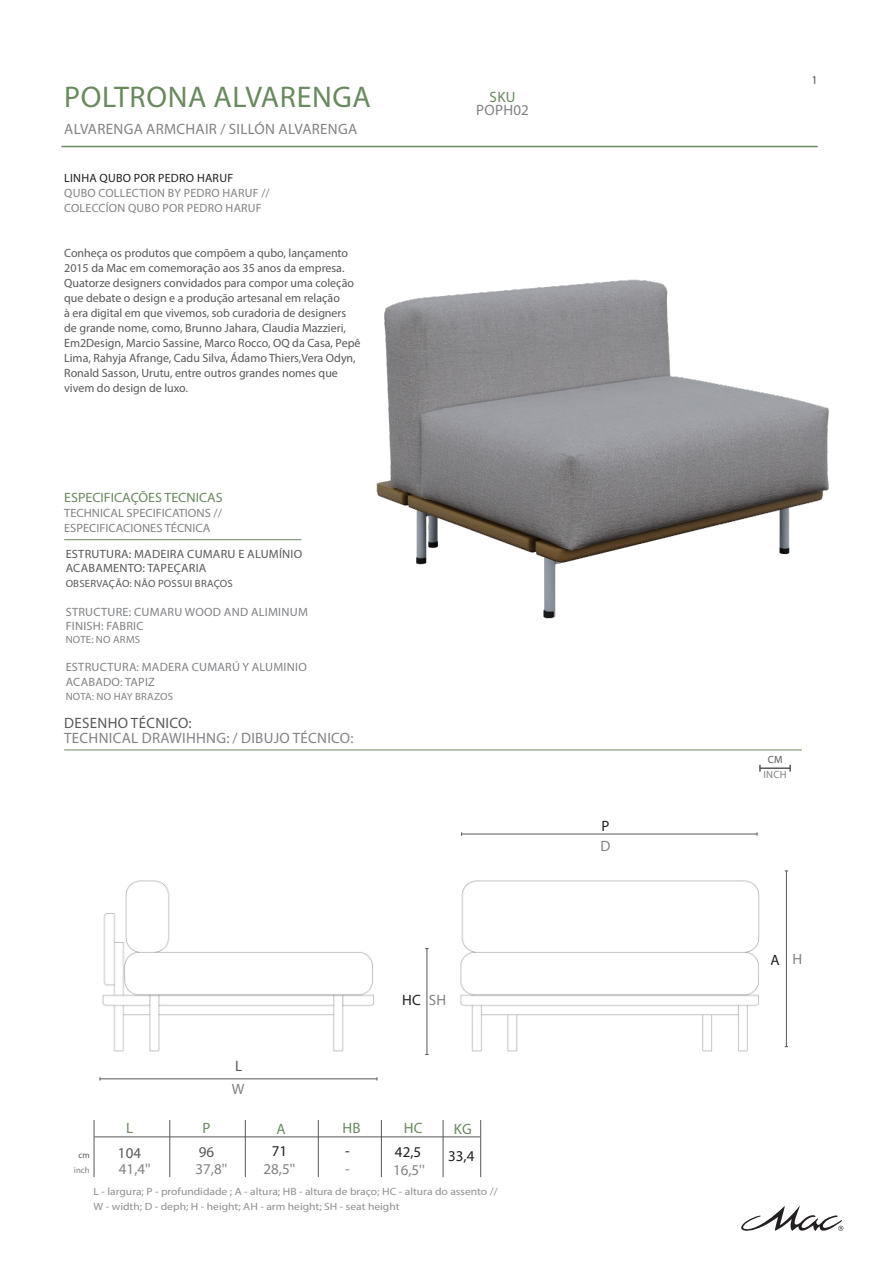
<style>
.page{position:relative;width:893px;height:1263px;background:#fff}
.page>*{position:absolute;margin:0;border:0;box-sizing:border-box;transform-origin:0 0}
.text{font:30px "Myriad Pro";letter-spacing:.02em;color:#69895e}
.text-2{font:15px "Myriad Pro";letter-spacing:.02em;color:#808285}
.text-3{font:15px "Myriad Pro";letter-spacing:.02em;color:#57585a}
.text-4{font:15px "Myriad Pro";color:#231f20}
.text-5{font:15px "Myriad Pro";letter-spacing:.02em;color:#69895e}
.t1{font:13.5px "Myriad Pro";color:#69895e;scale:1.04 1}
.text-6{font:12px/15px "Myriad Pro";color:#57585a}
.text-7{font:12px "Myriad Pro";letter-spacing:.02em;color:#808285}
.text-8{font:12px "Myriad Pro";letter-spacing:.02em;color:#57585a}
.text-9{font:12px "Myriad Pro";color:#808285;scale:1.04 1}
.text-10{font:12px "Myriad Pro";letter-spacing:.02em;color:#231f20}
.t2{font:10.5px "Myriad Pro";color:#8d8f92;scale:1.1 1}
.text-11{font:10.5px "Myriad Pro";letter-spacing:.02em;color:#808285}
.text-12{font:10.5px "Myriad Pro";letter-spacing:.02em;color:#57585a}
.text-13{font:8.7px "Myriad Pro";color:#808285}
.text-14{font:8.7px "Myriad Pro";color:#57585a}
</style>
<div class="page">
<img style="left:102px;top:880px;width:658px;height:174px">
<hr style="left:62px;top:146px;width:756px;height:1px;background:#69895e">
<svg style="left:741px;top:1206px;width:102px;height:25px"></svg>
<hr style="left:64px;top:750px;width:738px;height:1px;background:#69895e">
<hr style="left:64px;top:539px;width:237px;height:1px;background:#69895e">
<hr style="left:100px;top:1078px;width:277px;height:1px;background:#57585a">
<hr style="left:786px;top:871px;width:1px;height:176px;background:#57585a">
<hr style="left:461px;top:834px;width:296px;height:1px;background:#57585a">
<hr style="left:760px;top:767px;width:30px;height:2px;background:#57585a">
<hr style="left:94px;top:1136px;width:386px;height:1px;background:#57585a">
<hr style="left:169px;top:1120px;width:1px;height:57px;background:#57585a">
<hr style="left:245px;top:1120px;width:1px;height:57px;background:#57585a">
<hr style="left:318px;top:1120px;width:1px;height:57px;background:#57585a">
<hr style="left:94px;top:1120px;width:1px;height:57px;background:#57585a">
<hr style="left:381px;top:1120px;width:1px;height:57px;background:#57585a">
<hr style="left:443px;top:1120px;width:1px;height:57px;background:#57585a">
<hr style="left:480px;top:1120px;width:1px;height:57px;background:#57585a">
<hr style="left:427px;top:948px;width:1px;height:106px;background:#57585a">
<img style="left:376px;top:279px;width:453px;height:340px">
<p class="text" style="left:64px;top:79px;width:308px">POLTRONA ALVARENGA</p>
<p class="text-2" style="left:64px;top:120px;width:295px">ALVARENGA ARMCHAIR / SILLÓN ALVARENGA</p>
<p class="text-10" style="left:64px;top:170px;width:170px">LINHA QUBO POR PEDRO HARUF</p>
<p class="text-7" style="left:64px;top:185px;width:207px">QUBO COLLECTION BY PEDRO HARUF //</p>
<p class="text-7" style="left:64px;top:200px;width:199px">COLECCÍON QUBO POR PEDRO HARUF</p>
<p class="text-6" style="left:64px;top:245px;width:298px">Conheça os produtos que compõem a qubo, lançamento 2015 da Mac em comemoração aos 35 anos da empresa.<br>Quatorze designers convidados para compor uma coleção que debate o design e a produção artesanal em relação<br>à era digital em que vivemos, sob curadoria de designers de grande nome, como, Brunno Jahara, Claudia Mazzieri, Em2Design, Marcio Sassine, Marco Rocco, OQ da Casa, Pepê Lima, Rahyja Afrange, Cadu Silva, Ádamo Thiers,Vera Odyn, Ronald Sasson, Urutu, entre outros grandes nomes que vivem do design de luxo.</p>
<p class="t1" style="left:64px;top:489px;width:154px">ESPECIFICAÇÕES TECNICAS</p>
<p class="text-9" style="left:64px;top:506px;width:153px">TECHNICAL SPECIFICATIONS //</p>
<p class="text-9" style="left:64px;top:521px;width:142px">ESPECIFICACIONES TÉCNICA</p>
<p class="text-8" style="left:66px;top:547px;width:238px">ESTRUTURA: MADEIRA CUMARU E ALUMÍNIO</p>
<p class="text-8" style="left:66px;top:561px;width:142px">ACABAMENTO: TAPEÇARIA</p>
<p class="text-12" style="left:66px;top:577px;width:169px">OBSERVAÇÃO: NÃO POSSUI BRAÇOS</p>
<p class="text-7" style="left:66px;top:604px;width:244px">STRUCTURE: CUMARU WOOD AND ALIMINUM</p>
<p class="text-7" style="left:66px;top:619px;width:79px">FINISH: FABRIC</p>
<p class="text-11" style="left:66px;top:633px;width:76px">NOTE: NO ARMS</p>
<p class="text-7" style="left:66px;top:660px;width:243px">ESTRUCTURA: MADERA CUMARÚ Y ALUMINIO</p>
<p class="text-7" style="left:66px;top:674px;width:91px">ACABADO: TAPIZ</p>
<p class="text-11" style="left:66px;top:690px;width:109px">NOTA: NO HAY BRAZOS</p>
<p class="text-3" style="left:64px;top:714px;width:129px">DESENHO TÉCNICO:</p>
<p class="text-2" style="left:64px;top:729px;width:291px">TECHNICAL DRAWIHHNG: / DIBUJO TÉCNICO:</p>
<p class="text-5" style="left:490px;top:88px;width:27px">SKU</p>
<p class="text-2" style="left:476px;top:101px;width:54px">POPH02</p>
<p class="text-3" style="left:235px;top:1057px;width:9px">L</p>
<p class="text-2" style="left:232px;top:1079px;width:14px">W</p>
<p class="text-4" style="left:402px;top:990px;width:20px">HC</p>
<p class="text-2" style="left:429px;top:990px;width:19px">SH</p>
<p class="text-5" style="left:342px;top:1118px;width:20px">HB</p>
<p class="text-5" style="left:404px;top:1118px;width:20px">HC</p>
<p class="text-4" style="left:345px;top:1143px;width:6px">-</p>
<p class="text-4" style="left:395px;top:1143px;width:28px">42,5</p>
<p class="text-2" style="left:393px;top:1160px;width:33px">16,5''</p>
<p class="text-5" style="left:203px;top:1118px;width:9px">P</p>
<p class="text-3" style="left:199px;top:1143px;width:17px">96</p>
<p class="text-5" style="left:126px;top:1119px;width:9px">L</p>
<p class="text-3" style="left:118px;top:1143px;width:25px">104</p>
<p class="text-5" style="left:454px;top:1120px;width:19px">KG</p>
<p class="text-4" style="left:448px;top:1147px;width:28px">33,4</p>
<p class="text-5" style="left:276px;top:1120px;width:11px">A</p>
<p class="text-4" style="left:272px;top:1141px;width:17px">71</p>
<p class="text-14" style="left:78px;top:1149px;width:13px">cm</p>
<p class="text-13" style="left:74px;top:1164px;width:17px">inch</p>
<p class="text-2" style="left:119px;top:1160px;width:33px">41,4''</p>
<p class="text-2" style="left:195px;top:1160px;width:33px">37,8''</p>
<p class="text-2" style="left:264px;top:1160px;width:33px">28,5''</p>
<p class="t2" style="left:94px;top:1185px;width:369px">L - largura; P - profundidade ; A - altura; HB - altura de braço; HC - altura do assento //</p>
<p class="t2" style="left:94px;top:1200px;width:280px">W - width; D - deph; H - height; AH - arm height; SH - seat height</p>
<p class="text-2" style="left:345px;top:1160px;width:6px">-</p>
<p class="text-4" style="left:601px;top:817px;width:9px">P</p>
<p class="text-2" style="left:600px;top:836px;width:11px">D</p>
<p class="text-6" style="left:811px;top:72px;width:8px">1</p>
<p class="text-12" style="left:768px;top:752px;width:16px">CM</p>
<p class="text-11" style="left:764px;top:768px;width:24px">INCH</p>
<p class="text-4" style="left:770px;top:950px;width:11px">A</p>
<p class="text-2" style="left:792px;top:950px;width:11px">H</p>
</div>
